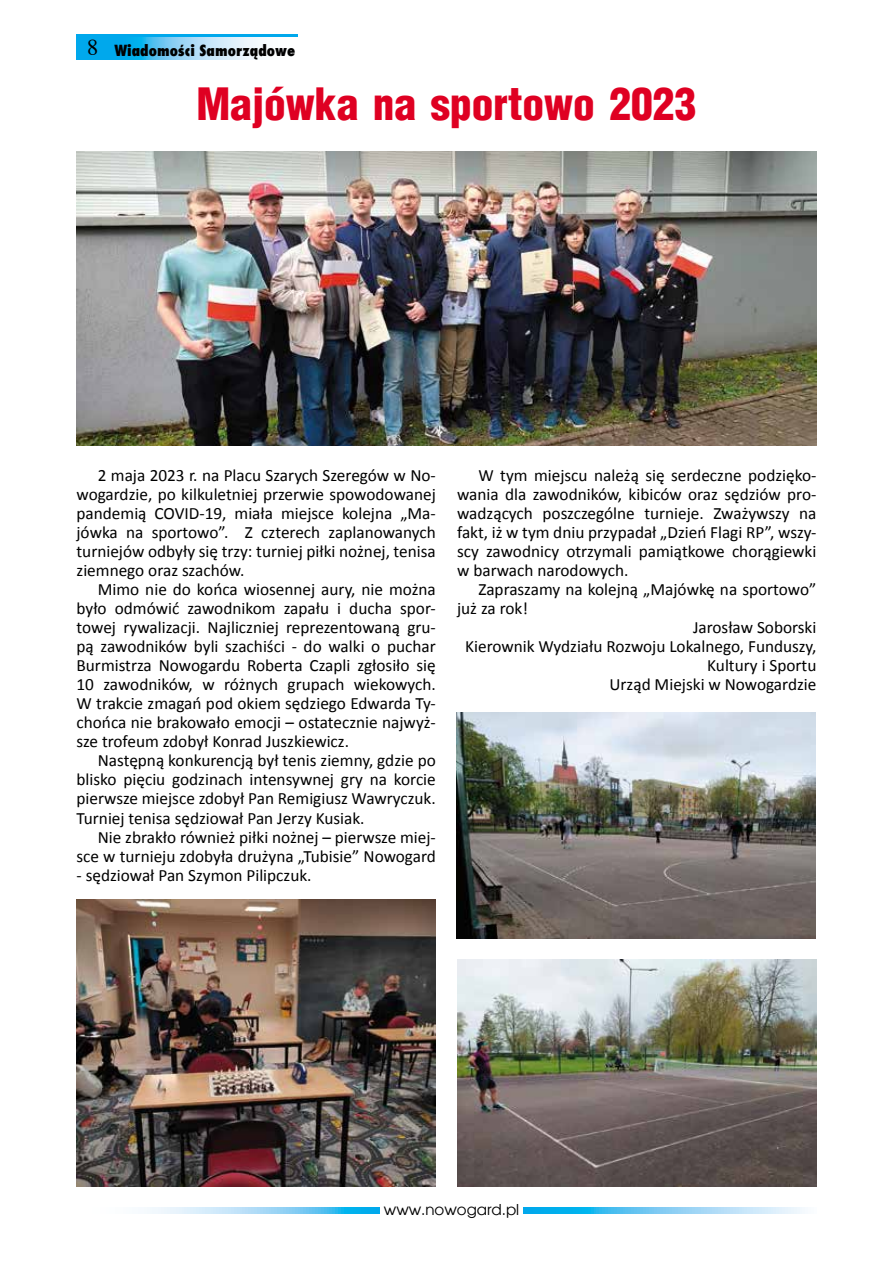
<style>
.page{position:relative;width:893px;height:1263px;background:#fff}
.page>*{position:absolute;margin:0;border:0;box-sizing:border-box;transform-origin:0 0}
.t1{font:900 43.5px "Switzerland Cond";color:#df0022}
.t2{font:17.25px/19px "Calibri";color:#000;text-align:justify}
.t3{font:800 15px "Fujiyama";color:#000}
.t4{font:15px "Avalon";color:#000}
.s1{font-family:"Times";font-weight:400;font-size:22.5px}
</style>
<div class="page">
<div style="left:77px;top:34px;width:221px;height:26px;background:#00a8ec"></div>
<svg style="left:138px;top:37px;width:160px;height:23px;background:#b9e3f8"></svg>
<svg style="left:147px;top:1207px;width:658px;height:6px;background:#81d0f4"></svg>
<div style="left:380px;top:1203px;width:143px;height:15px;background:#fff"></div>
<img style="left:77px;top:152px;width:739px;height:293px">
<img style="left:456px;top:712px;width:359px;height:226px">
<img style="left:77px;top:899px;width:359px;height:287px">
<img style="left:457px;top:959px;width:359px;height:227px">
<p class="t3" style="left:87px;top:40px;width:210px"><span class="s1">8</span> Wiadomości Samorządowe</p>
<h1 class="t1" style="left:196px;top:76px;width:501px">Majówka na sportowo 2023</h1>
<p class="t2" style="left:77px;top:465px;width:361px;text-indent:21px">2 maja 2023 r. na Placu Szarych Szeregów w No&shy;wogardzie, po kilkuletniej przerwie spowodowanej pandemią COVID-19, miała miejsce kolejna „Ma&shy;jówka na sportowo”. Z czterech zaplanowanych turniejów odbyły się trzy: turniej piłki nożnej, tenisa ziemnego oraz szachów.</p>
<p class="t2" style="left:77px;top:580px;width:361px;text-indent:21px">Mimo nie do końca wiosennej aury, nie można było odmówić zawodnikom zapału i ducha spor&shy;towej rywalizacji. Najliczniej reprezentowaną gru&shy;pą zawodników byli szachiści - do walki o puchar Burmistrza Nowogardu Roberta Czapli zgłosiło się 10 zawodników, w różnych grupach wiekowych.<br>W trakcie zmagań pod okiem sędziego Edwarda Ty&shy;chońca nie brakowało emocji – ostatecznie najwyż&shy;sze trofeum zdobył Konrad Juszkiewicz.</p>
<p class="t2" style="left:77px;top:751px;width:361px;text-indent:21px">Następną konkurencją był tenis ziemny, gdzie po blisko pięciu godzinach intensywnej gry na korcie pierwsze miejsce zdobył Pan Remigiusz Wawryczuk.<br>Turniej tenisa sędziował Pan Jerzy Kusiak.</p>
<p class="t2" style="left:77px;top:827px;width:361px;text-align:right">Nie zbrakło również piłki nożnej – pierwsze miej&shy;sce w turnieju zdobyła drużyna „Tubisie” Nowogard</p>
<p class="t2" style="left:77px;top:865px;width:237px">- sędziował Pan Szymon Pilipczuk.</p>
<p class="t2" style="left:457px;top:465px;width:361px;text-indent:21px">W tym miejscu należą się serdeczne podzięko&shy;wania dla zawodników, kibiców oraz sędziów pro&shy;wadzących poszczególne turnieje. Zważywszy na fakt, iż w tym dniu przypadał „Dzień Flagi RP”, wszy&shy;scy zawodnicy otrzymali pamiątkowe chorągiewki w barwach narodowych.</p>
<p class="t2" style="left:478px;top:580px;width:340px">Zapraszamy na kolejną „Majówkę na sportowo”</p>
<p class="t2" style="left:457px;top:599px;width:72px">już za rok!</p>
<p class="t2" style="left:693px;top:618px;width:125px">Jarosław Soborski</p>
<p class="t2" style="left:465px;top:637px;width:353px">Kierownik Wydziału Rozwoju Lokalnego, Funduszy,</p>
<p class="t2" style="left:707px;top:656px;width:111px">Kultury i Sportu</p>
<p class="t2" style="left:609px;top:675px;width:208px">Urząd Miejski w Nowogardzie</p>
<p class="t4" style="left:384px;top:1200px;width:137px">www.nowogard.pl</p>
</div>
